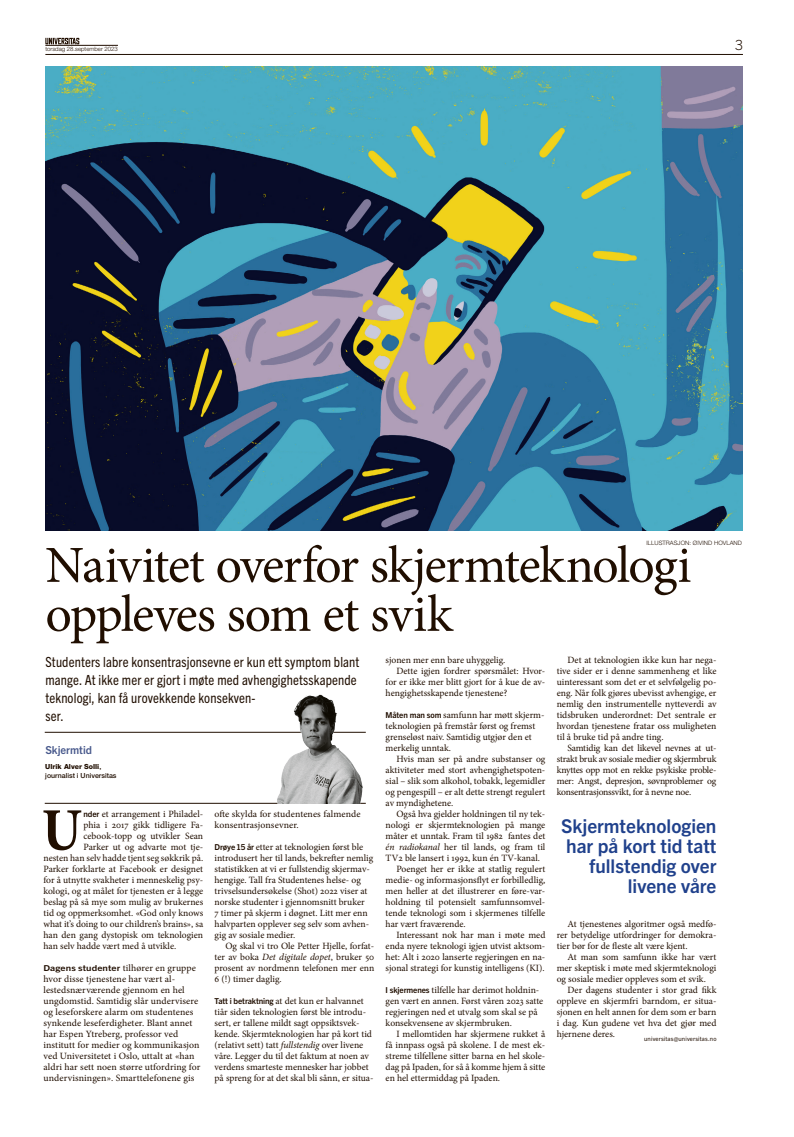
<style>
.page{position:relative;width:794px;height:1137px;background:#fff}
.page>*{position:absolute;margin:0;border:0;box-sizing:border-box;transform-origin:0 0}
.t1{font:700 condensed 61px "Minion Pro";color:#200e00}
.t2{font:52px/49px "Minion Pro";letter-spacing:-.03em;color:#200e00}
.t3{font:700 19px/20px "Trade Gothic Next LT Pro";color:#20418c;text-align:right}
.t4{font:condensed 14px/18px "Trade Gothic Next LT Pro";letter-spacing:.01em;color:#200e00}
.t5{font:300 14px "Trade Gothic Next LT Pro";color:#200e00}
.t6{font:700 11px "Trade Gothic Next LT Pro";color:#48598c}
.t7{font:9.6px/11px "Minion Pro";color:#200e00;text-align:justify}
.t8{font:500 7px/9px "Helvetica Neue LT Std";color:#200e00}
.t9{font:300 6px "Helvetica Neue LT Std";letter-spacing:.01em;color:#200e00}
.t10{font:6px "Trade Gothic Next LT Pro";letter-spacing:.025em;color:#200e00}
.s1{font-weight:800}
.s2{font-family:"Trade Gothic Next LT Pro";font-weight:700;font-size:8.2px}
.s3{font-style:italic}
</style>
<div class="page">
<hr style="left:45px;top:54px;width:698px;height:1px;background:#200e00">
<svg style="left:45px;top:38px;width:34px;height:6px"></svg>
<hr style="left:45px;top:45px;width:73px;height:1px;background:#200e00">
<hr style="left:45px;top:732px;width:321px;height:1px;background:#200e00">
<hr style="left:45px;top:803px;width:321px;height:1px;background:#200e00">
<img style="left:269px;top:694px;width:97px;height:109px">
<img style="left:45px;top:67px;width:698px;height:463px">
<p class="t9" style="left:45px;top:45px;width:74px">torsdag 28.september 2023</p>
<h3 class="t5" style="left:735px;top:35px;width:9px">3</h3>
<p class="t9" style="left:646px;top:539px;width:97px">ILLUSTRASJON: ØIVIND HOVLAND</p>
<h2 class="t2" style="left:45px;top:541px;width:647px">Naivitet overfor skjermteknologi oppleves som et svik</h2>
<h3 class="t4" style="left:45px;top:651px;width:315px">Studenters labre konsentrasjonsevne er kun ett symptom blant mange. At ikke mer er gjort i møte med avhengighetsskapende teknologi, kan få urovekkende konsekven-<br>ser.</h3>
<p class="t6" style="left:45px;top:742px;width:48px">Skjermtid</p>
<p class="t8" style="left:45px;top:762px;width:73px"><span class="s1">Ulrik Alver Solli</span>, journalist i Universitas</p>
<h1 class="t1" style="left:42px;top:788px;width:41px">U</h1>
<p class="t7" style="left:83px;top:808px;width:121px"><span class="s2">nder</span> et arrangement i Philadel-</p>
<p class="t7" style="left:83px;top:819px;width:121px">phia i 2017 gikk tidligere Fa-</p>
<p class="t7" style="left:83px;top:830px;width:121px">cebook-topp og utvikler Sean</p>
<p class="t7" style="left:83px;top:841px;width:121px">Parker ut og advarte mot tje-</p>
<p class="t7" style="left:43px;top:852px;width:161px">nesten han selv hadde tjent seg søkkrik på.</p>
<p class="t7" style="left:43px;top:863px;width:161px">Parker forklarte at Facebook er designet</p>
<p class="t7" style="left:43px;top:874px;width:161px">for å utnytte svakheter i menneskelig psy-</p>
<p class="t7" style="left:43px;top:885px;width:161px">kologi, og at målet for tjenesten er å legge</p>
<p class="t7" style="left:43px;top:896px;width:161px">beslag på så mye som mulig av brukernes</p>
<p class="t7" style="left:43px;top:907px;width:161px">tid og oppmerksomhet. «God only knows</p>
<p class="t7" style="left:43px;top:918px;width:161px">what it’s doing to our children’s brains», sa</p>
<p class="t7" style="left:43px;top:929px;width:161px">han den gang dystopisk om teknologien</p>
<p class="t7" style="left:43px;top:940px;width:134px">han selv hadde vært med å utvikle.</p>
<p class="t7" style="left:43px;top:962px;width:158px;text-align:left"><span class="s2">Dagens studenter</span> tilhører en gruppe hvor disse tjenestene har vært al&shy;lestedsnærværende gjennom en hel ungdomstid. Samtidig slår undervisere og leseforskere alarm om studentenes synkende leseferdigheter. Blant annet har Espen Ytreberg, professor ved institutt for medier og kommunikasjon ved Universitetet i Oslo, uttalt at «han aldri har sett noen større utfordring for undervisningen». Smarttelefonene gis</p>
<p class="t7" style="left:214px;top:808px;width:147px">ofte skylda for studentenes falmende konsentrasjonsevner.</p>
<p class="t7" style="left:214px;top:841px;width:160px;text-align:left"><span class="s2">Drøye 15 år</span> etter at teknologien først ble introdusert her til lands, bekrefter nemlig statistikken at vi er fullstendig skjermav&shy;hengige. Tall fra Studentenes helse- og trivselsundersøkelse (Shot) 2022 viser at norske studenter i gjennomsnitt bruker<br>7 timer på skjerm i døgnet. Litt mer enn halvparten opplever seg selv som avhen&shy;gig av sosiale medier.</p>
<p class="t7" style="left:214px;top:940px;width:161px;text-indent:11px">Og skal vi tro Ole Petter Hjelle, forfat&shy;ter av boka <span class="s3">Det digitale dopet</span>, bruker 50 prosent av nordmenn telefonen mer enn 6 (!) timer daglig.</p>
<p class="t7" style="left:214px;top:995px;width:160px;text-align:left"><span class="s2">Tatt i betraktning</span> at det kun er halvannet tiår siden teknologien først ble introdu&shy;sert, er tallene mildt sagt oppsiktsvek&shy;kende. Skjermteknologien har på kort tid (relativt sett) tatt <span class="s3">fullstendig</span> over livene våre. Legger du til det faktum at noen av verdens smarteste mennesker har jobbet på spreng for at det skal bli sånn, er situa-</p>
<p class="t7" style="left:386px;top:654px;width:121px">sjonen mer enn bare uhyggelig.</p>
<p class="t7" style="left:396px;top:665px;width:150px">Dette igjen fordrer spørsmålet: Hvor-</p>
<p class="t7" style="left:386px;top:676px;width:161px">for er ikke mer blitt gjort for å kue de av-</p>
<p class="t7" style="left:386px;top:687px;width:123px">hengighetsskapende tjenestene?</p>
<p class="t7" style="left:386px;top:709px;width:160px;text-align:left"><span class="s2">Måten man som</span> samfunn har møtt skjerm&shy;teknologien på fremstår først og fremst grenseløst naiv. Samtidig utgjør den et merkelig unntak.</p>
<p class="t7" style="left:386px;top:753px;width:161px;text-indent:11px">Hvis man ser på andre substanser og aktiviteter med stort avhengighetspoten&shy;sial – slik som alkohol, tobakk, legemidler og pengespill – er alt dette strengt regulert av myndighetene.</p>
<p class="t7" style="left:396px;top:808px;width:150px">Også hva gjelder holdningen til ny tek-</p>
<p class="t7" style="left:386px;top:819px;width:161px">nologi er skjermteknologien på mange</p>
<p class="t7" style="left:386px;top:830px;width:161px">måter et unntak. Fram til 1982 fantes det</p>
<p class="t7" style="left:386px;top:841px;width:161px"><span class="s3">én radiokanal</span> her til lands, og fram til</p>
<p class="t7" style="left:386px;top:852px;width:156px">TV2 ble lansert i 1992, kun én TV-kanal.</p>
<p class="t7" style="left:396px;top:863px;width:150px">Poenget her er ikke at statlig regulert</p>
<p class="t7" style="left:386px;top:874px;width:161px">medie- og informasjonsflyt er forbilledlig,</p>
<p class="t7" style="left:386px;top:885px;width:161px">men heller at det illustrerer en føre-var-</p>
<p class="t7" style="left:386px;top:896px;width:161px">holdning til potensielt samfunnsomvel-</p>
<p class="t7" style="left:386px;top:907px;width:161px">tende teknologi som i skjermenes tilfelle</p>
<p class="t7" style="left:386px;top:918px;width:82px">har vært fraværende.</p>
<p class="t7" style="left:396px;top:929px;width:150px">Interessant nok har man i møte med</p>
<p class="t7" style="left:386px;top:940px;width:161px">enda nyere teknologi igjen utvist aktsom-</p>
<p class="t7" style="left:386px;top:951px;width:161px">het: Alt i 2020 lanserte regjeringen en na-</p>
<p class="t7" style="left:386px;top:962px;width:160px">sjonal strategi for kunstig intelligens (KI).</p>
<p class="t7" style="left:386px;top:984px;width:159px;text-align:left"><span class="s2">I skjermenes</span> tilfelle har derimot holdnin&shy;gen vært en annen. Først våren 2023 satte regjeringen ned et utvalg som skal se på konsekvensene av skjermbruken.</p>
<p class="t7" style="left:386px;top:1028px;width:161px;text-indent:11px">I mellomtiden har skjermene rukket å få innpass også på skolene. I de mest ek&shy;streme tilfellene sitter barna en hel skole&shy;dag på Ipaden, for så å komme hjem å sitte en hel ettermiddag på Ipaden.</p>
<p class="t7" style="left:557px;top:654px;width:161px;text-indent:11px">Det at teknologien ikke kun har nega&shy;tive sider er i denne sammenheng et like uinteressant som det er et selvfølgelig po&shy;eng. Når folk gjøres ubevisst avhengige, er nemlig den instrumentelle nytteverdi av tidsbruken underordnet: Det sentrale er hvordan tjenestene fratar oss muligheten til å bruke tid på andre ting.</p>
<p class="t7" style="left:557px;top:742px;width:161px;text-indent:11px">Samtidig kan det likevel nevnes at ut&shy;strakt bruk av sosiale medier og skjermbruk knyttes opp mot en rekke psykiske proble&shy;mer: Angst, depresjon, søvnproblemer og konsentrasjonssvikt, for å nevne noe.</p>
<h3 class="t3" style="left:561px;top:815px;width:157px">Skjermteknologien har på kort tid tatt fullstendig over livene våre</h3>
<p class="t7" style="left:557px;top:918px;width:161px;text-indent:11px">At tjenestenes algoritmer også medfø&shy;rer betydelige utfordringer for demokra&shy;tier bør for de fleste alt være kjent.</p>
<p class="t7" style="left:557px;top:951px;width:161px;text-indent:11px">At man som samfunn ikke har vært mer skeptisk i møte med skjermteknologi og sosiale medier oppleves som et svik.</p>
<p class="t7" style="left:557px;top:984px;width:161px;text-indent:11px">Der dagens studenter i stor grad fikk oppleve en skjermfri barndom, er situa&shy;sjonen en helt annen for dem som er barn i dag. Kun gudene vet hva det gjør med hjernene deres.</p>
<p class="t10" style="left:644px;top:1034px;width:74px">universitas@universitas.no</p>
</div>
